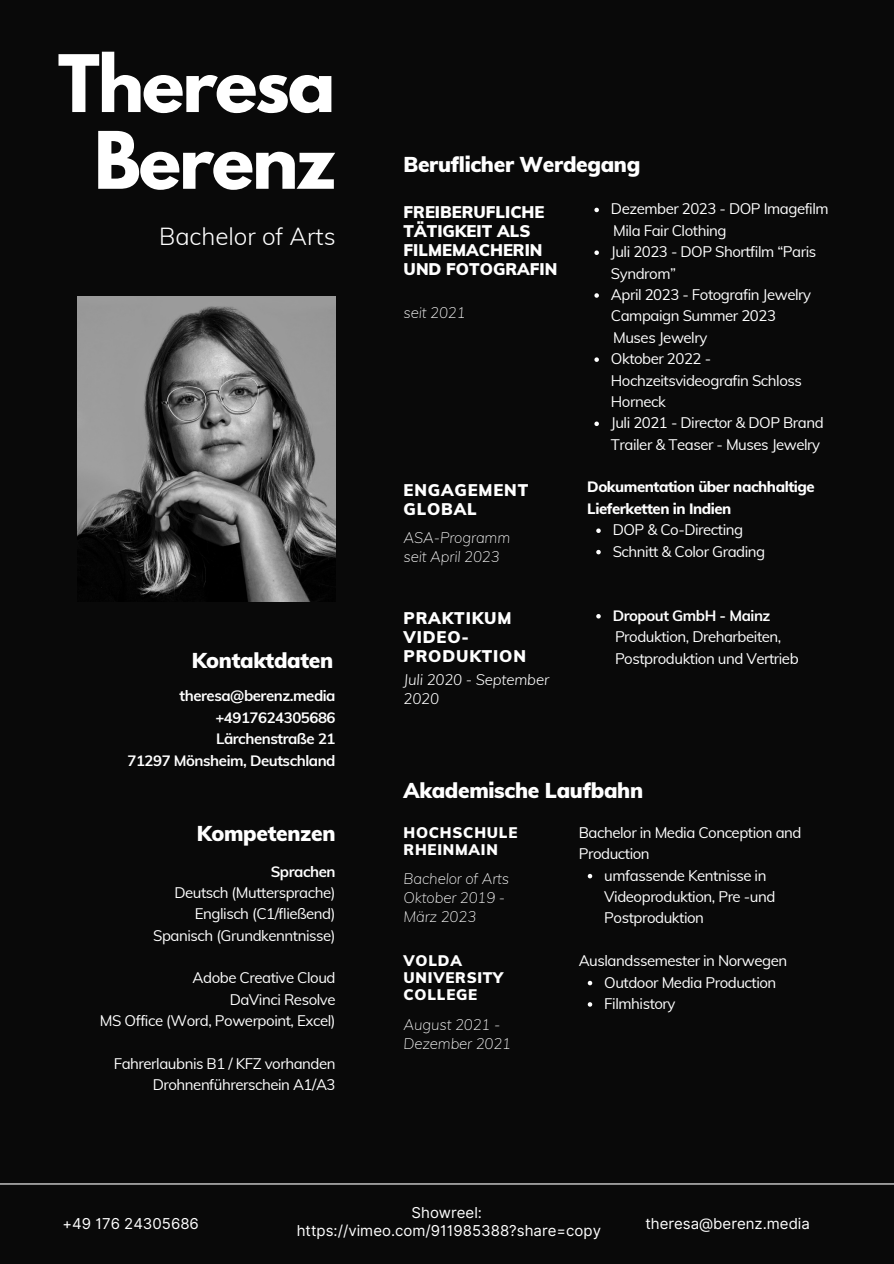
<style>
.page{position:relative;width:894px;height:1264px;background:#fff}
.page>*{position:absolute;margin:0;border:0;box-sizing:border-box;transform-origin:0 0}
.t1{font:700 70.2px/76.7px "League Spartan";letter-spacing:-.03em;color:#fff;text-align:center}
.t2{font:300 24.15px "Muli";color:#fff}
.t3{font:900 21px "Muli";letter-spacing:-.015em;color:#fff}
.t4{font:900 16.5px/19.2px "Muli";color:#fff}
.t5{font:900 16.5px/19.2px "Muli";letter-spacing:.05em;color:#fff}
.t6{font:15px/21.3px "Muli";letter-spacing:-.03em;color:#fff}
.t7{font:700 15px/21.3px "Muli";letter-spacing:-.03em;color:#fff;text-align:right}
.t8{font:italic 200 15px/19.2px "Muli";letter-spacing:-.01em;color:#fff}
.t9{font:15px "Inter";color:#fff}
.t10{font:800 15px/21.3px "Muli";letter-spacing:-.03em;color:#fff}
.t11{font:900 15px/16.8px "Muli";letter-spacing:.05em;color:#fff}
.t12{font:italic 300 15px/19.2px "Muli";letter-spacing:-.01em;color:#fff}
</style>
<div class="page">
<div style="left:0;top:0;width:893px;height:1263px;background:#090909"></div>
<img style="left:77px;top:296px;width:258px;height:305px">
<svg style="left:594px;top:208px;width:4px;height:4px"></svg>
<svg style="left:594px;top:250px;width:4px;height:5px"></svg>
<svg style="left:594px;top:293px;width:4px;height:5px"></svg>
<svg style="left:594px;top:357px;width:4px;height:5px"></svg>
<svg style="left:594px;top:421px;width:4px;height:5px"></svg>
<svg style="left:596px;top:614px;width:4px;height:4px"></svg>
<svg style="left:587px;top:873px;width:5px;height:5px"></svg>
<svg style="left:587px;top:980px;width:5px;height:5px"></svg>
<svg style="left:587px;top:1002px;width:5px;height:4px"></svg>
<hr style="left:0;top:1183px;width:893px;height:1px;background:#fff">
<svg style="left:596px;top:528px;width:4px;height:5px"></svg>
<svg style="left:596px;top:550px;width:4px;height:4px"></svg>
<h2 class="t1" style="left:58px;top:54px;width:279px">Theresa<br>Berenz</h2>
<p class="t2" style="left:159px;top:221px;width:178px">Bachelor of Arts</p>
<h5 class="t3" style="left:192px;top:647px;width:143px">Kontaktdaten</h5>
<p class="t7" style="left:127px;top:685px;width:209px">theresa@berenz.media +4917624305686<br>Lärchenstraße 21<br>71297 Mönsheim, Deutschland</p>
<h3 class="t3" style="left:197px;top:819px;width:140px">Kompetenzen</h3>
<h5 class="t7" style="left:271px;top:860px;width:66px">Sprachen</h5>
<h3 class="t6" style="left:174px;top:881px;width:163px">Deutsch (Muttersprache)</h3>
<p class="t6" style="left:195px;top:903px;width:142px">Englisch (C1/fließend)</p>
<p class="t6" style="left:153px;top:924px;width:184px">Spanisch (Grundkenntnisse)</p>
<p class="t6" style="left:192px;top:967px;width:144px">Adobe Creative Cloud</p>
<p class="t6" style="left:229px;top:988px;width:107px">DaVinci Resolve</p>
<p class="t6" style="left:100px;top:1009px;width:237px">MS Office (Word, Powerpoint, Excel)</p>
<p class="t6" style="left:114px;top:1052px;width:223px">Fahrerlaubnis B1 / KFZ vorhanden</p>
<p class="t6" style="left:153px;top:1074px;width:184px">Drohnenführerschein A1/A3</p>
<p class="t3" style="left:403px;top:151px;width:238px">Beruflicher Werdegang</p>
<p class="t6" style="left:610px;top:198px;width:219px">Dezember 2023 - DOP Imagefilm</p>
<h3 class="t6" style="left:613px;top:219px;width:115px">Mila Fair Clothing</h3>
<h4 class="t6" style="left:610px;top:241px;width:207px">Juli 2023 - DOP Shortfilm “Paris<br>Syndrom”</h4>
<p class="t6" style="left:610px;top:284px;width:202px">April 2023 - Fotografin Jewelry<br>Campaign Summer 2023</p>
<p class="t6" style="left:613px;top:326px;width:96px">Muses Jewelry</p>
<p class="t6" style="left:610px;top:348px;width:192px">Oktober 2022 -<br>Hochzeitsvideografin Schloss<br>Horneck</p>
<p class="t6" style="left:610px;top:412px;width:214px">Juli 2021 - Director &amp; DOP Brand<br>Trailer &amp; Teaser - Muses Jewelry</p>
<p class="t4" style="left:403px;top:202px;width:155px">FREIBERUFLICHE<br>TÄTIGKEIT ALS<br>FILMEMACHERIN<br>UND FOTOGRAFIN</p>
<p class="t8" style="left:403px;top:303px;width:64px">seit 2021</p>
<p class="t5" style="left:403px;top:480px;width:126px">ENGAGEMENT<br>GLOBAL</p>
<p class="t8" style="left:403px;top:527px;width:108px">ASA-Programm</p>
<p class="t8" style="left:403px;top:546px;width:98px">seit April 2023</p>
<p class="t5" style="left:403px;top:608px;width:124px">PRAKTIKUM<br>VIDEO-<br>PRODUKTION</p>
<p class="t12" style="left:403px;top:669px;width:147px">Juli 2020 - September<br>2020</p>
<p class="t10" style="left:587px;top:476px;width:229px">Dokumentation über nachhaltige<br>Lieferketten in Indien</p>
<p class="t6" style="left:612px;top:519px;width:132px">DOP &amp; Co-Directing</p>
<p class="t6" style="left:612px;top:540px;width:154px">Schnitt &amp; Color Grading</p>
<p class="t7" style="left:612px;top:604px;width:159px">Dropout GmbH - Mainz</p>
<p class="t6" style="left:614px;top:626px;width:168px">Produktion, Dreharbeiten,</p>
<h4 class="t6" style="left:614px;top:647px;width:185px">Postproduktion und Vertrieb</h4>
<p class="t3" style="left:403px;top:776px;width:241px">Akademische Laufbahn</p>
<h4 class="t6" style="left:578px;top:821px;width:224px">Bachelor in Media Conception and<br>Production</h4>
<p class="t6" style="left:604px;top:864px;width:172px">umfassende Kentnisse in<br>Videoproduktion, Pre -und<br>Postproduktion</p>
<p class="t11" style="left:403px;top:823px;width:115px">HOCHSCHULE<br>RHEINMAIN</p>
<p class="t8" style="left:403px;top:868px;width:107px">Bachelor of Arts</p>
<p class="t8" style="left:403px;top:887px;width:103px">Oktober 2019 -</p>
<h3 class="t8" style="left:403px;top:906px;width:74px">März 2023</h3>
<p class="t11" style="left:403px;top:952px;width:101px">VOLDA<br>UNIVERSITY<br>COLLEGE</p>
<p class="t8" style="left:403px;top:1014px;width:109px">August 2021 -<br>Dezember 2021</p>
<h4 class="t6" style="left:578px;top:949px;width:210px">Auslandssemester in Norwegen</h4>
<p class="t6" style="left:604px;top:971px;width:173px">Outdoor Media Production</p>
<p class="t6" style="left:604px;top:992px;width:73px">Filmhistory</p>
<p class="t9" style="left:411px;top:1203px;width:72px">Showreel:</p>
<p class="t9" style="left:297px;top:1221px;width:306px">https://vimeo.com/911985388?share=copy</p>
<p class="t9" style="left:63px;top:1214px;width:138px">+49 176 24305686</p>
<h4 class="t9" style="left:645px;top:1214px;width:166px">theresa@berenz.media</h4>
</div>
